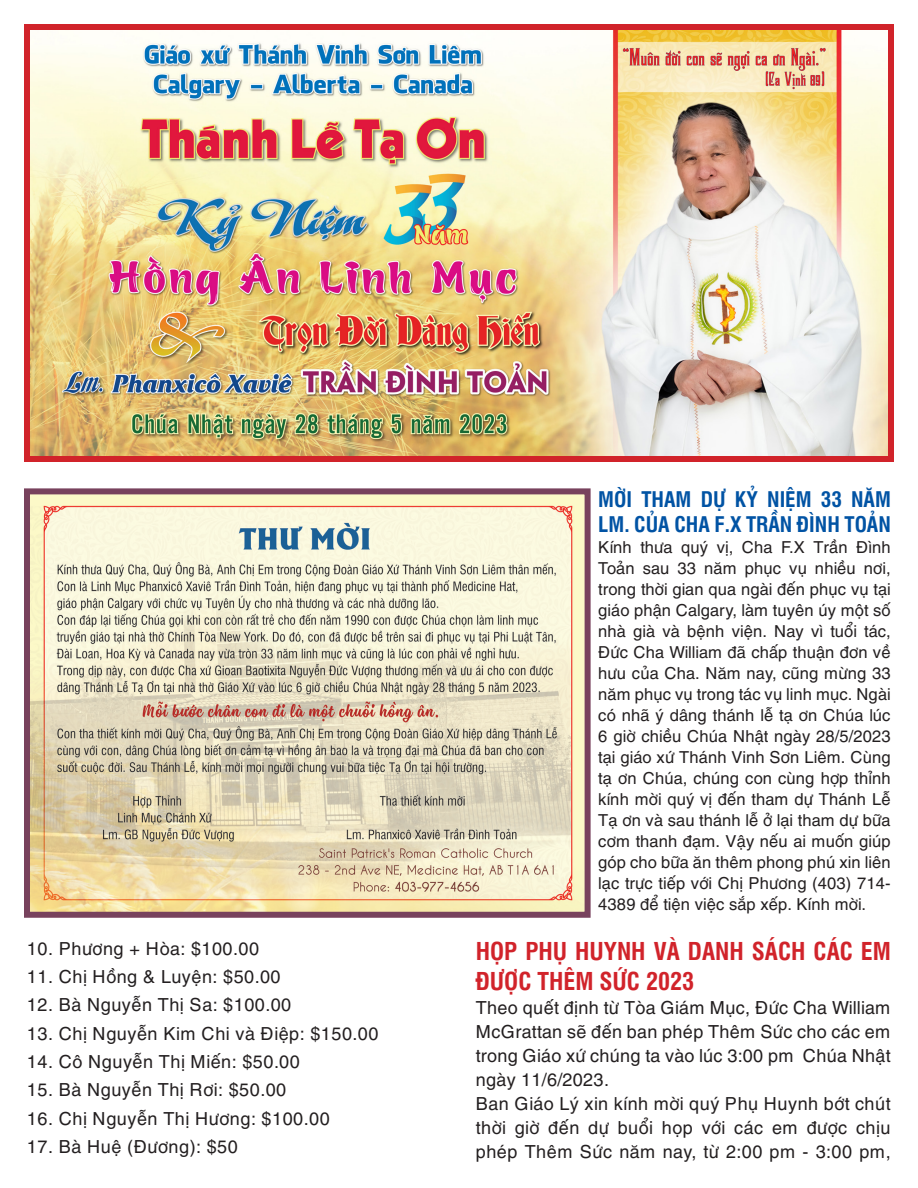
<style>
.page{position:relative;width:918px;height:1188px;background:#fff}
.page>*{position:absolute;margin:0;border:0;box-sizing:border-box;transform-origin:0 0}
.t1{font:700 24px/30px "UTM Swiss Condensed";color:#d1232a}
.t2{font:700 21px/25.2px "UTM Swiss Condensed";color:#0153a4}
.t3{font:18px/24px "UTM Helve";color:#231f20;text-align:justify}
.t4{font:16.5px/21px "UTM Helve";letter-spacing:-.02em;color:#231f20;text-align:justify}
</style>
<div class="page">
<img style="left:31px;top:31px;width:856px;height:424px">
<div style="left:24px;top:24px;width:870px;height:438px;border:6px solid #d1232a"></div>
<img style="left:31px;top:495px;width:553px;height:416px">
<div style="left:24px;top:488px;width:567px;height:430px;border:6px solid #78425d"></div>
<p class="t3" style="left:27px;top:934px;width:234px">10. Phương + Hòa: $100.00</p>
<p class="t3" style="left:27px;top:963px;width:256px">11. Chị Hồng &amp; Luyện: $50.00</p>
<p class="t3" style="left:27px;top:991px;width:266px">12. Bà Nguyễn Thị Sa: $100.00</p>
<p class="t3" style="left:27px;top:1019px;width:353px">13. Chị Nguyễn Kim Chi và Điệp: $150.00</p>
<p class="t3" style="left:27px;top:1048px;width:275px">14. Cô Nguyễn Thị Miến: $50.00</p>
<p class="t3" style="left:27px;top:1076px;width:261px">15. Bà Nguyễn Thị Rơi: $50.00</p>
<p class="t3" style="left:27px;top:1104px;width:305px">16. Chị Nguyễn Thị Hương: $100.00</p>
<p class="t3" style="left:27px;top:1133px;width:213px">17. Bà Huệ (Đương): $50</p>
<p class="t2" style="left:598px;top:485px;width:294px">MỜI THAM DỰ KỶ NIỆM 33 NĂM<br>LM. CỦA CHA F.X TRẦN ĐÌNH TOẢN</p>
<p class="t4" style="left:598px;top:535px;width:294px">Kính thưa quý vị, Cha F.X Trần Đình Toản sau 33 năm phục vụ nhiều nơi, trong thời gian qua ngài đến phục vụ tại giáo phận Calgary, làm tuyên úy một số nhà già và bệnh viện. Nay vì tuổi tác, Đức Cha William đã chấp thuận đơn về hưu của Cha. Năm nay, cũng mừng 33 năm phục vụ trong tác vụ linh mục. Ngài có nhã ý dâng thánh lễ tạ ơn Chúa lúc 6 giờ chiều Chúa Nhật ngày 28/5/2023 tại giáo xứ Thánh Vinh Sơn Liêm. Cùng tạ ơn Chúa, chúng con cùng hợp thỉnh kính mời quý vị đến tham dự Thánh Lễ Tạ ơn và sau thánh lễ ở lại tham dự bữa cơm thanh đạm. Vậy nếu ai muốn giúp góp cho bữa ăn thêm phong phú xin liên lạc trực tiếp với Chị Phương (403) 714- 4389 để tiện việc sắp xếp. Kính mời.</p>
<p class="t1" style="left:476px;top:934px;width:417px">HỌP PHỤ HUYNH VÀ DANH SÁCH CÁC EM<br>ĐƯỢC THÊM SỨC 2023</p>
<p class="t3" style="left:476px;top:994px;width:417px">Theo quết định từ Tòa Giám Mục, Đức Cha William McGrattan sẽ đến ban phép Thêm Sức cho các em trong Giáo xứ chúng ta vào lúc 3:00 pm Chúa Nhật ngày 11/6/2023.</p>
<p class="t3" style="left:476px;top:1090px;width:417px">Ban Giáo Lý xin kính mời quý Phụ Huynh bớt chút thời giờ đến dự buổi họp với các em được chịu phép Thêm Sức năm nay, từ 2:00 pm - 3:00 pm,</p>
</div>
